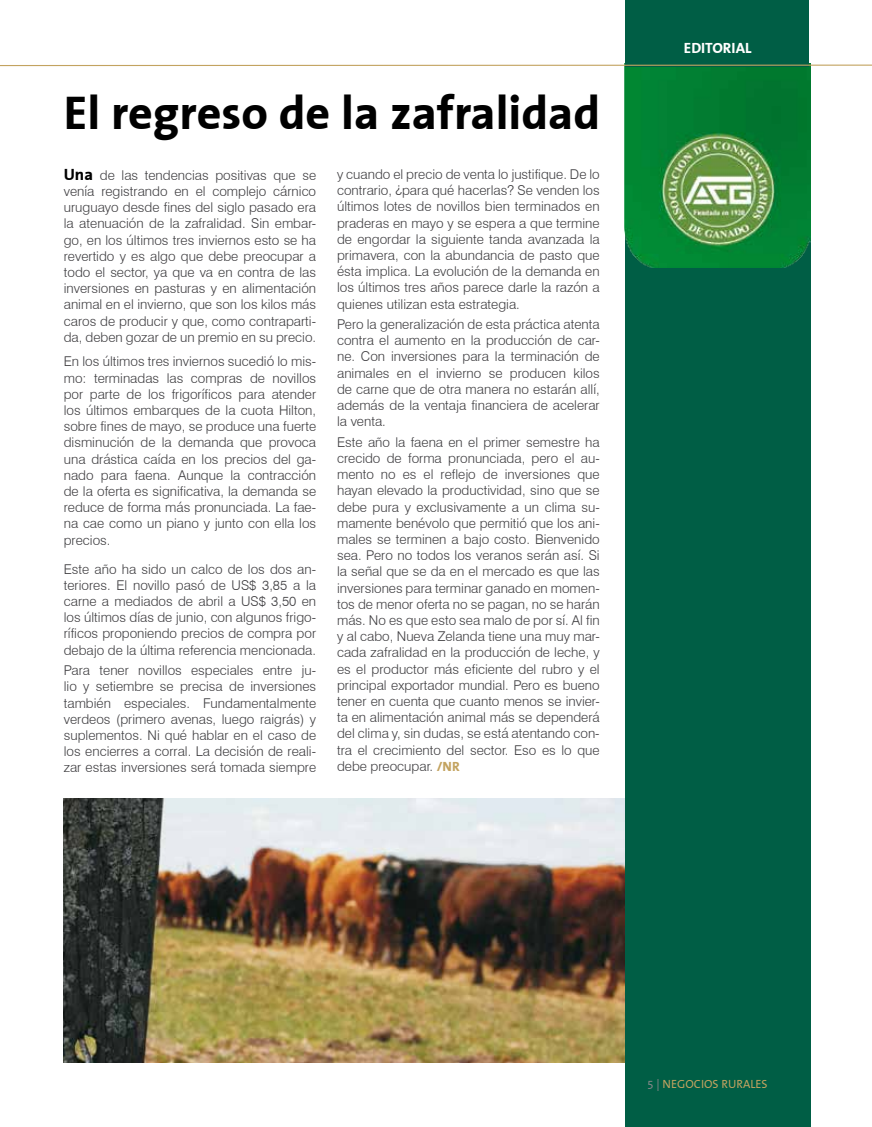
<style>
.page{position:relative;width:872px;height:1127px;background:#fff}
.page>*{position:absolute;margin:0;border:0;box-sizing:border-box;transform-origin:0 0}
.t1{font:700 48px "The Sans Correspondence";color:#000}
.t2{font:700 15px "The Sans Correspondence";color:#fff}
.t3{font:300 13.5px/16.2px "Swiss 721 BT";color:#3e3d40;text-align:justify}
.t4{font:12px "The Sans Correspondence";color:#c3a360}
.s1{font-family:"The Sans Correspondence";font-weight:700;color:#c3a360}
.s2{font-family:"The Sans Correspondence";font-weight:700;font-size:16.5px;color:#000}
.s3{color:#87888a}
</style>
<div class="page">
<img style="left:64px;top:798px;width:561px;height:264px">
<div style="left:625px;top:64px;width:185px;height:1063px;background:#005e45"></div>
<img style="left:625px;top:64px;width:185px;height:203px">
<div style="left:625px;top:0;width:183px;height:66px;background:#005e45"></div>
<hr style="left:0;top:65px;width:872px;height:1px;background:#c3a360">
<h1 class="t1" style="left:64px;top:88px;width:538px">El regreso de la zafralidad</h1>
<p class="t3" style="left:337px;top:166px;width:264px">y cuando el precio de venta lo justifique. De lo contrario, ¿para qué hacerlas? Se venden los últimos lotes de novillos bien terminados en praderas en mayo y se espera a que termine de engordar la siguiente tanda avanzada la primavera, con la abundancia de pasto que ésta implica. La evolución de la demanda en los últimos tres años parece darle la razón a quienes utilizan esta estrategia.</p>
<p class="t3" style="left:337px;top:316px;width:264px">Pero la generalización de esta práctica atenta contra el aumento en la producción de car&shy;ne. Con inversiones para la terminación de animales en el invierno se producen kilos de carne que de otra manera no estarán allí, además de la ventaja financiera de acelerar la venta.</p>
<p class="t3" style="left:337px;top:434px;width:264px">Este año la faena en el primer semestre ha crecido de forma pronunciada, pero el au&shy;mento no es el reflejo de inversiones que hayan elevado la productividad, sino que se debe pura y exclusivamente a un clima su&shy;mamente benévolo que permitió que los ani&shy;males se terminen a bajo costo. Bienvenido sea. Pero no todos los veranos serán así. Si la señal que se da en el mercado es que las inversiones para terminar ganado en momen&shy;tos de menor oferta no se pagan, no se harán más. No es que esto sea malo de por sí. Al fin y al cabo, Nueva Zelanda tiene una muy mar&shy;cada zafralidad en la producción de leche, y es el productor más eficiente del rubro y el principal exportador mundial. Pero es bueno tener en cuenta que cuanto menos se invier&shy;ta en alimentación animal más se dependerá del clima y, sin dudas, se está atentando con&shy;tra el crecimiento del sector. Eso es lo que debe preocupar. <span class="s1">/NR</span></p>
<p class="t3" style="left:64px;top:167px;width:254px"><span class="s2">Una</span> de las tendencias positivas que se venía registrando en el complejo cárnico uruguayo desde fines del siglo pasado era la atenuación de la zafralidad. Sin embar&shy;go, en los últimos tres inviernos esto se ha revertido y es algo que debe preocupar a todo el sector, ya que va en contra de las inversiones en pasturas y en alimentación animal en el invierno, que son los kilos más caros de producir y que, como contraparti&shy;da, deben gozar de un premio en su precio.</p>
<p class="t3" style="left:64px;top:353px;width:254px">En los últimos tres inviernos sucedió lo mis&shy;mo: terminadas las compras de novillos por parte de los frigoríficos para atender los últimos embarques de la cuota Hilton, sobre fines de mayo, se produce una fuerte disminución de la demanda que provoca una drástica caída en los precios del ga&shy;nado para faena. Aunque la contracción de la oferta es significativa, la demanda se reduce de forma más pronunciada. La fae&shy;na cae como un piano y junto con ella los precios.</p>
<p class="t3" style="left:64px;top:561px;width:254px">Este año ha sido un calco de los dos an&shy;teriores. El novillo pasó de US$ 3,85 a la carne a mediados de abril a US$ 3,50 en los últimos días de junio, con algunos frigo&shy;ríficos proponiendo precios de compra por debajo de la última referencia mencionada.</p>
<p class="t3" style="left:64px;top:662px;width:254px">Para tener novillos especiales entre ju&shy;lio y setiembre se precisa de inversiones también especiales. Fundamentalmente verdeos (primero avenas, luego raigrás) y suplementos. Ni qué hablar en el caso de los encierres a corral. La decisión de reali&shy;zar estas inversiones será tomada siempre</p>
<p class="t2" style="left:684px;top:40px;width:69px">EDITORIAL</p>
<p class="t4" style="left:647px;top:1078px;width:122px"><span class="s3">5 |</span> NEGOCIOS RURALES</p>
</div>
